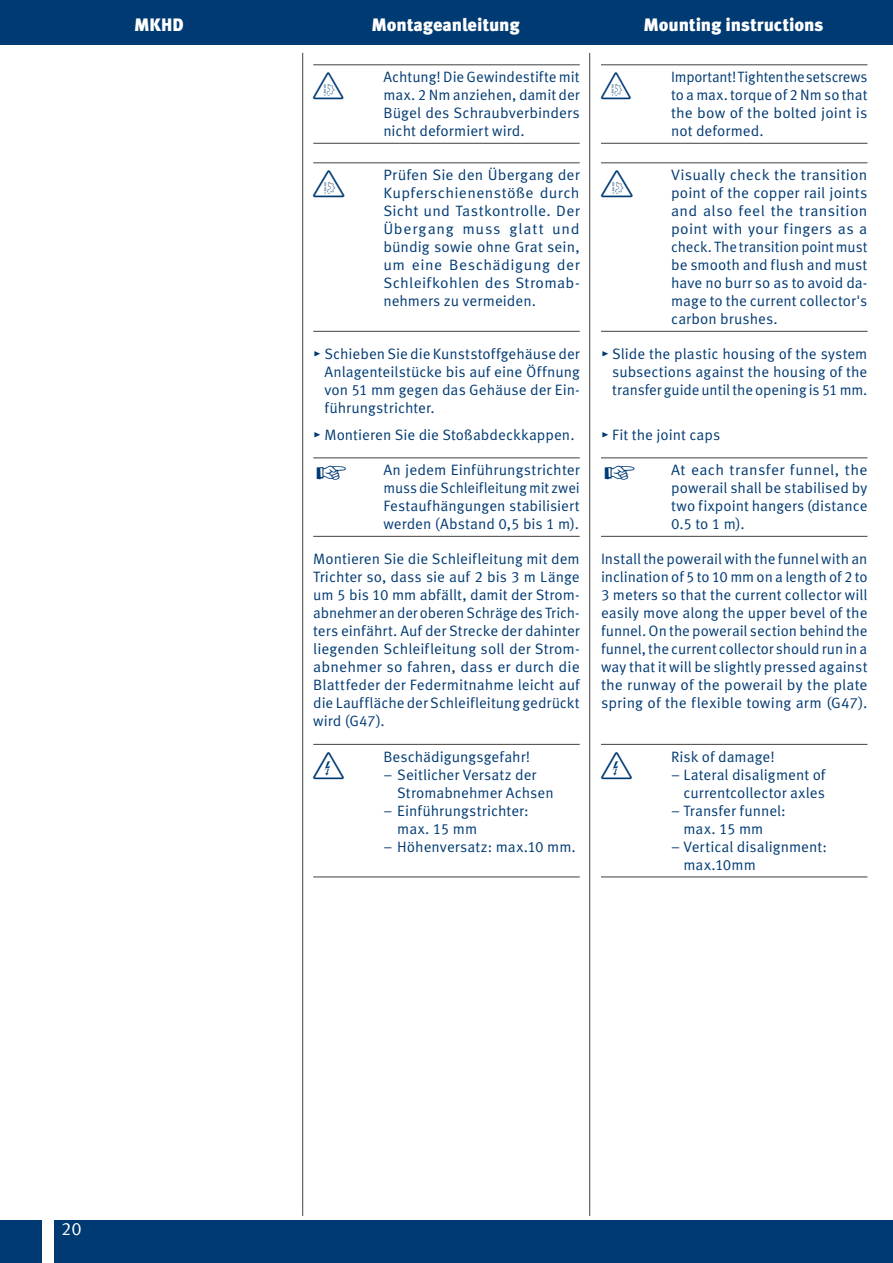
<style>
.page{position:relative;width:893px;height:1263px;background:#fff}
.page>*{position:absolute;margin:0;border:0;box-sizing:border-box;transform-origin:0 0}
.t1{font:900 18px "Meta Pro";letter-spacing:-.01em;color:#fff}
.t2{font:18px "Meta Pro";color:#fff}
.t3{font:15px/18px "Meta Pro";letter-spacing:.005em;color:#003a73;text-align:justify}
</style>
<div class="page">
<div style="left:0;top:1220px;width:893px;height:43px;background:#003a73"></div>
<div style="left:43px;top:1220px;width:11px;height:43px;background:#fff"></div>
<hr style="left:589px;top:53px;width:1px;height:1163px;background:#565656">
<hr style="left:302px;top:53px;width:1px;height:1163px;background:#565656">
<div style="left:0;top:0;width:893px;height:45px;background:#003a73"></div>
<hr style="left:313px;top:64px;width:267px;height:1px;background:#565656">
<hr style="left:313px;top:143px;width:267px;height:1px;background:#565656">
<hr style="left:313px;top:162px;width:267px;height:1px;background:#565656">
<hr style="left:313px;top:331px;width:267px;height:1px;background:#565656">
<hr style="left:313px;top:457px;width:267px;height:1px;background:#565656">
<hr style="left:313px;top:536px;width:267px;height:1px;background:#565656">
<hr style="left:313px;top:744px;width:267px;height:1px;background:#565656">
<hr style="left:313px;top:876px;width:267px;height:1px;background:#565656">
<hr style="left:601px;top:64px;width:266px;height:1px;background:#565656">
<hr style="left:601px;top:143px;width:266px;height:1px;background:#565656">
<hr style="left:601px;top:162px;width:266px;height:1px;background:#565656">
<hr style="left:601px;top:331px;width:266px;height:1px;background:#565656">
<hr style="left:601px;top:457px;width:266px;height:1px;background:#565656">
<hr style="left:601px;top:536px;width:266px;height:1px;background:#565656">
<hr style="left:601px;top:744px;width:266px;height:1px;background:#565656">
<hr style="left:601px;top:876px;width:266px;height:1px;background:#565656">
<p class="t1" style="left:134px;top:14px;width:51px">MKHD</p>
<p class="t1" style="left:371px;top:14px;width:150px">Montageanleitung</p>
<p class="t1" style="left:643px;top:14px;width:182px">Mounting instructions</p>
<p class="t3" style="left:383px;top:68px;width:198px">Achtung! Die Gewindestifte mit max. 2 Nm anziehen, damit der Bügel des Schraubverbinders nicht deformiert wird.</p>
<p class="t3" style="left:383px;top:166px;width:198px">Prüfen Sie den Übergang der Kupferschienenstöße durch Sicht und Tastkontrolle. Der Übergang muss glatt und bündig sowie ohne Grat sein, um eine Beschädigung der Schleifkohlen des Stromab&shy;nehmers zu vermeiden.</p>
<p class="t3" style="left:671px;top:68px;width:198px">Important! Tighten the setscrews to a max. torque of 2 Nm so that the bow of the bolted joint is not deformed.</p>
<p class="t3" style="left:671px;top:166px;width:198px">Visually check the transition point of the copper rail joints and also feel the transition point with your fingers as a check. The transition point must be smooth and flush and must have no burr so as to avoid da&shy;mage to the current collector's carbon brushes.</p>
<p class="t3" style="left:612px;top:345px;width:257px;text-indent:-11px">▸ Slide the plastic housing of the system subsections against the housing of the transfer guide until the opening is 51 mm.</p>
<p class="t3" style="left:601px;top:426px;width:121px">▸ Fit the joint caps</p>
<p class="t3" style="left:671px;top:461px;width:198px;text-indent:-70px">★ At each transfer funnel, the powerail shall be stabilised by two fixpoint hangers (distance 0.5 to 1 m).</p>
<p class="t3" style="left:601px;top:550px;width:268px">Install the powerail with the funnel with an inclination of 5 to 10 mm on a length of 2 to 3 meters so that the current collector will easily move along the upper bevel of the funnel. On the powerail section behind the funnel, the current collector should run in a way that it will be slightly pressed against the runway of the powerail by the plate spring of the flexible towing arm (G47).</p>
<p class="t3" style="left:671px;top:748px;width:105px">Risk of damage!</p>
<p class="t3" style="left:671px;top:766px;width:156px;text-align:right">– Lateral disaligment of currentcollector axles</p>
<p class="t3" style="left:683px;top:802px;width:104px;text-indent:-12px">– Transfer funnel: max. 15 mm</p>
<p class="t3" style="left:683px;top:838px;width:145px;text-indent:-12px">– Vertical disalignment: max.10mm</p>
<p class="t3" style="left:324px;top:345px;width:257px;text-indent:-11px">▸ Schieben Sie die Kunststoffgehäuse der Anlagenteilstücke bis auf eine Öffnung von 51 mm gegen das Gehäuse der Ein&shy;führungstrichter.</p>
<p class="t3" style="left:313px;top:426px;width:261px">▸ Montieren Sie die Stoßabdeckkappen.</p>
<p class="t3" style="left:383px;top:461px;width:198px;text-indent:-70px">★ An jedem Einführungstrichter muss die Schleifleitung mit zwei Festaufhängungen stabilisiert werden (Abstand 0,5 bis 1 m).</p>
<p class="t3" style="left:313px;top:550px;width:268px">Montieren Sie die Schleifleitung mit dem Trichter so, dass sie auf 2 bis 3 m Länge um 5 bis 10 mm abfällt, damit der Strom&shy;abnehmer an der oberen Schräge des Trich&shy;ters einfährt. Auf der Strecke der dahinter liegenden Schleifleitung soll der Strom&shy;abnehmer so fahren, dass er durch die Blattfeder der Federmitnahme leicht auf die Lauffläche der Schleifleitung gedrückt wird (G47).</p>
<p class="t3" style="left:383px;top:748px;width:148px">Beschädigungsgefahr!</p>
<p class="t3" style="left:397px;top:766px;width:158px;text-indent:-14px">– Seitlicher Versatz der<br>Stromabnehmer Achsen</p>
<p class="t3" style="left:397px;top:802px;width:133px;text-indent:-14px">– Einführungstrichter: max. 15 mm</p>
<p class="t3" style="left:383px;top:838px;width:192px">– Höhenversatz: max.10 mm.</p>
<p class="t2" style="left:61px;top:1218px;width:22px">20</p>
</div>
